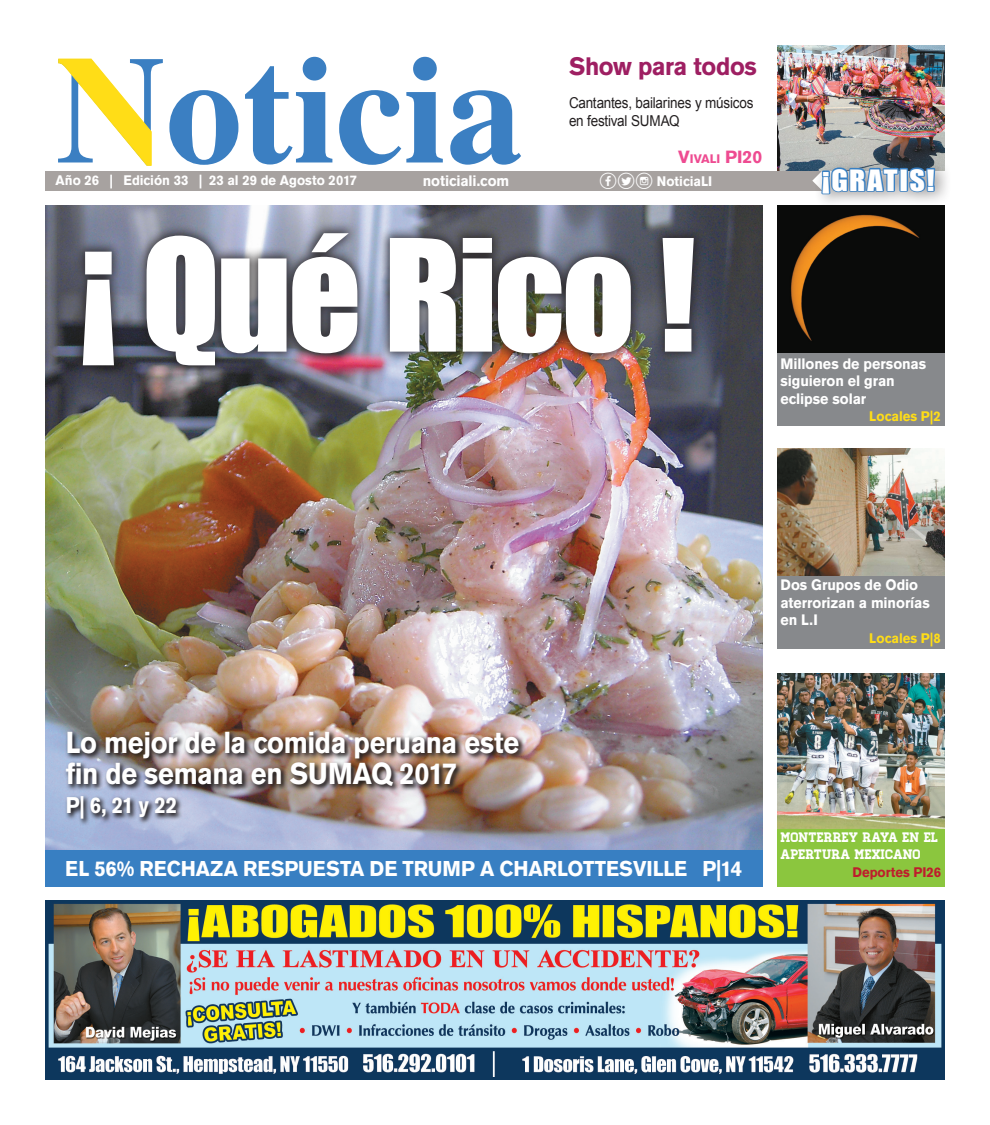
<style>
.page{position:relative;width:990px;height:1125px;background:#fff}
.page>*{position:absolute;margin:0;border:0;box-sizing:border-box;transform-origin:0 0}
.t1{font:143.75px "Impact";letter-spacing:-.025em;color:#fff}
.t2{font:700 30px/31.2px "Akzidenz Grotesk BE";letter-spacing:-.01em;color:#fff;scale:.9 1}
.t3{font:27px "Impact";letter-spacing:.05em;color:#fff;scale:1.11 1}
.t4{font:700 25px "Akzidenz Grotesk BE";letter-spacing:-.02em;color:#9e1f62;scale:.95 1}
.t5{font:700 22.5px "Akzidenz Grotesk BE";color:#fff;scale:.9 1}
.t6{font:700 21.25px "Akzidenz Grotesk BE";color:#fff;scale:.95 1}
.t7{font:700 17.5px "Akzidenz Grotesk BE";color:#ee4b91}
.t8{font:700 15px/17.5px "Akzidenz Grotesk BE";letter-spacing:-.005em;color:#fff;scale:.95 1}
.t9{font:15px/17.5px "Arial";letter-spacing:-.015em;color:#231f20;scale:.9 1}
.t10{font:700 13.75px "Akzidenz Grotesk BE";color:#fff;scale:.95 1}
.t11{font:13.75px/17.5px "Homestead";color:#fff;scale:.95 1}
.t12{font:700 13.75px "Akzidenz Grotesk BE";letter-spacing:.005em;color:#ffdd17;scale:.95 1}
.t13{font:700 13.75px "Akzidenz Grotesk BE";color:#be1d2c;scale:.95 1}
.s1{font-size:12.25px}
.s2{font-family:"Social Shapes";font-weight:400;font-size:23.75px}
.s3{font-style:inherit}
</style>
<div class="page">
<div style="left:45px;top:171px;width:782px;height:20px;background:#a7a2a0"></div>
<svg style="left:169px;top:90px;width:69px;height:75px"></svg>
<svg style="left:245px;top:57px;width:87px;height:108px"></svg>
<svg style="left:339px;top:57px;width:104px;height:108px"></svg>
<svg style="left:450px;top:90px;width:71px;height:75px"></svg>
<svg style="left:58px;top:59px;width:105px;height:107px"></svg>
<img style="left:777px;top:45px;width:168px;height:126px">
<img style="left:777px;top:205px;width:168px;height:148px">
<img style="left:45px;top:205px;width:717px;height:645px">
<img style="left:777px;top:674px;width:168px;height:155px">
<div style="left:71px;top:221px;width:635px;height:156px;background:#231f20;opacity:.8"></div>
<img style="left:64px;top:730px;width:462px;height:96px">
<div style="left:777px;top:829px;width:168px;height:57px;background:#8bc63e"></div>
<img style="left:777px;top:449px;width:168px;height:127px">
<div style="left:777px;top:576px;width:168px;height:72px;background:#87898c"></div>
<div style="left:45px;top:850px;width:717px;height:36px;background:#387fc2"></div>
<div style="left:814px;top:158px;width:138px;height:51px;background:#231f20;opacity:.45"></div>
<svg style="left:812px;top:153px;width:88px;height:43px;background:#889eb2"></svg>
<div style="left:899px;top:168px;width:9px;height:24px;border:2px solid #387fc2"></div>
<svg style="left:907px;top:166px;width:30px;height:28px"></svg>
<div style="left:777px;top:353px;width:168px;height:72px;background:#87898c"></div>
<img style="left:45px;top:900px;width:900px;height:180px">
<h3 class="t4" style="left:569px;top:52px;width:199px">Show para todos</h3>
<p class="t9" style="left:569px;top:95px;width:207px">Cantantes, bailarines y músicos en festival SUMAQ</p>
<p class="t7" style="left:678px;top:147px;width:85px">V<span class="s1">ivali</span> PI20</p>
<p class="t10" style="left:56px;top:172px;width:319px">Año 26 | Edición 33 | 23 al 29 de Agosto 2017</p>
<p class="t8" style="left:423px;top:172px;width:93px">noticiali.com</p>
<p class="t10" style="left:600px;top:174px;width:120px"><span class="s2">cdf</span> NoticiaLI</p>
<h1 class="t1" style="left:80px;top:184px;width:618px">¡ Qué Rico !</h1>
<h3 class="t3" style="left:822px;top:159px;width:103px">¡GRATIS!</h3>
<p class="t8" style="left:780px;top:355px;width:155px">Millones de personas siguieron el gran eclipse solar</p>
<p class="t12" style="left:869px;top:408px;width:77px">Locales P|2</p>
<h2 class="t2" style="left:66px;top:727px;width:505px">Lo mejor de la comida peruana este fin de semana en SUMAQ 2017</h2>
<h3 class="t5" style="left:66px;top:792px;width:125px">P| 6, 21 y 22</h3>
<h3 class="t6" style="left:65px;top:856px;width:714px">EL 56% RECHAZA RESPUESTA DE TRUMP A CHARLOTTESVILLE P|14</h3>
<p class="t8" style="left:780px;top:577px;width:159px">Dos Grupos de Odio aterrorizan a minorías en L.I</p>
<p class="t12" style="left:869px;top:630px;width:77px">Locales P|8</p>
<p class="t11" style="left:781px;top:828px;width:167px">MONTERREY RAYA EN EL<br>APERTURA MEXICANO</p>
<p class="t13" style="left:852px;top:864px;width:95px">Deportes <span class="s3">PI26</span></p>
</div>
